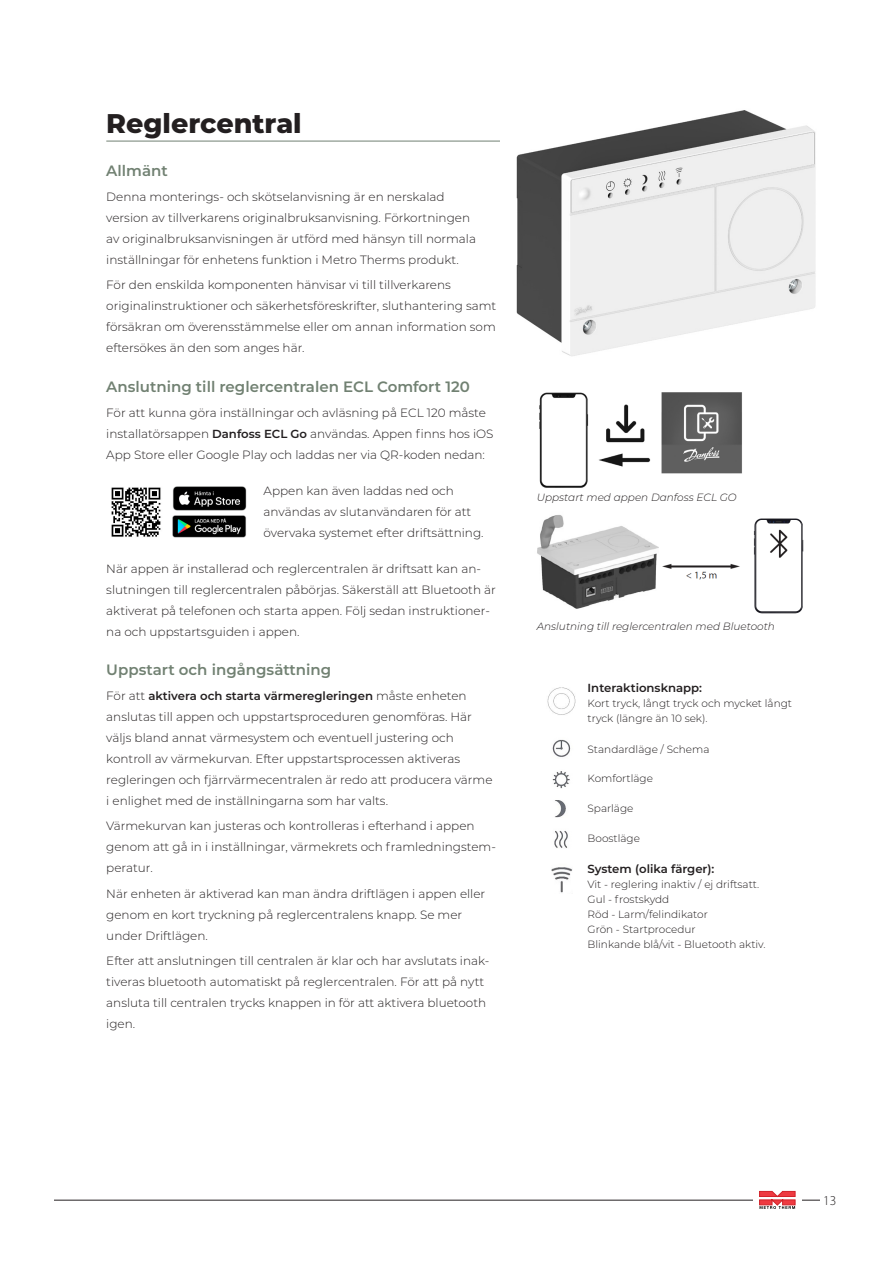
<style>
.page{position:relative;width:893px;height:1263px;background:#fff}
.page>*{position:absolute;margin:0;border:0;box-sizing:border-box;transform-origin:0 0}
.t1{font:800 27px "Montserrat";color:#231f20}
.t2{font:600 15px "Montserrat";color:#718172}
.t3{font:300 13.5px "Myriad Pro";color:#231f20}
.t4{font:300 12px/21px "Montserrat";color:#231f20}
.t5{font:600 11.7px "Montserrat";color:#231f20}
.t6{font:300 10.5px/15px "Montserrat";color:#231f20}
.t7{font:italic 300 10.5px "Montserrat";color:#231f20}
.s1{font-weight:600;font-size:11.7px}
.s2{font-weight:300;font-size:12px}
</style>
<div class="page">
<hr style="left:54px;top:1200px;width:785px;height:1px;background:#231f20">
<div style="left:753px;top:1198px;width:48px;height:11px;background:#fff"></div>
<svg style="left:759px;top:1191px;width:36px;height:18px"></svg>
<div style="left:820px;top:1191px;width:19px;height:18px;background:#fff"></div>
<img style="left:172px;top:486px;width:75px;height:52px">
<img style="left:111px;top:487px;width:50px;height:50px">
<hr style="left:106px;top:141px;width:706px;height:1px;background:#718172">
<img style="left:501px;top:110px;width:315px;height:246px">
<img style="left:539px;top:392px;width:203px;height:96px">
<img style="left:662px;top:518px;width:142px;height:96px">
<img style="left:537px;top:515px;width:121px;height:94px">
<img style="left:552px;top:739px;width:19px;height:18px">
<img style="left:547px;top:687px;width:29px;height:28px">
<img style="left:554px;top:831px;width:14px;height:17px">
<img style="left:551px;top:867px;width:21px;height:26px">
<img style="left:552px;top:771px;width:18px;height:18px">
<img style="left:555px;top:800px;width:11px;height:18px">
<p class="t1" style="left:106px;top:104px;width:197px">Reglercentral</p>
<p class="t2" style="left:106px;top:160px;width:63px">Allmänt</p>
<p class="t4" style="left:106px;top:186px;width:371px">Denna monterings- och skötselanvisning är en nerskalad version av tillverkarens originalbruksanvisning. Förkortningen av originalbruks anvisningen är utförd med hänsyn till normala inställningar för enhetens funktion i Metro Therms produkt.</p>
<p class="t4" style="left:106px;top:274px;width:391px">För den enskilda komponenten hänvisar vi till tillverkarens original instruktioner och säkerhetsföreskrifter, slut hantering samt försäkran om överensstämmelse eller om annan information som eftersökes än den som anges här.</p>
<p class="t2" style="left:106px;top:376px;width:365px">Anslutning till reglercentralen ECL Comfort 120</p>
<p class="t4" style="left:106px;top:402px;width:389px">För att kunna göra inställningar och avläsning på ECL 120 måste installatörsappen <span class="s1">Danfoss ECL Go</span> användas. Appen finns hos iOS<br>App Store eller Google Play och laddas ner via QR-koden nedan:</p>
<p class="t4" style="left:264px;top:480px;width:221px">Appen kan även laddas ned och användas av slutanvändaren för att övervaka systemet efter driftsättning.</p>
<p class="t4" style="left:106px;top:557px;width:391px">När appen är installerad och reglercentralen är driftsatt kan an&shy;slutningen till reglercentralen påbörjas. Säkerställ att Bluetooth är aktiverat på telefonen och starta appen. Följ sedan instruktioner&shy;na och uppstartsguiden i appen.</p>
<p class="t2" style="left:106px;top:659px;width:227px">Uppstart och ingångsättning</p>
<p class="t5" style="left:106px;top:688px;width:362px"><span class="s2">För att</span> aktivera och starta värmeregleringen <span class="s2">måste enheten</span></p>
<p class="t4" style="left:106px;top:706px;width:388px">anslutas till appen och uppstarts proceduren genomföras. Här väljs bland annat värmesystem och eventuell justering och kontroll av värmekurvan. Efter uppstartsprocessen aktiveras regleringen och fjärrvärmecentralen är redo att producera värme i enlighet med de inställningarna som har valts.</p>
<p class="t4" style="left:106px;top:815px;width:391px">Värmekurvan kan justeras och kontrolleras i efterhand i appen genom att gå in i inställningar, värmekrets och framledningstem&shy;peratur.</p>
<p class="t4" style="left:106px;top:882px;width:381px">När enheten är aktiverad kan man ändra driftlägen i appen eller genom en kort tryckning på reglercentralens knapp. Se mer under Driftlägen.</p>
<p class="t4" style="left:106px;top:950px;width:385px">Efter att anslutningen till centralen är klar och har avslutats inak&shy;tiveras bluetooth automatiskt på reglercentralen. För att på nytt ansluta till centralen trycks knappen in för att aktivera bluetooth igen.</p>
<p class="t7" style="left:537px;top:490px;width:201px">Uppstart med appen Danfoss ECL GO</p>
<p class="t7" style="left:537px;top:619px;width:240px">Anslutning till reglercentralen med Bluetooth</p>
<p class="t5" style="left:588px;top:679px;width:116px">Interaktionsknapp:</p>
<p class="t6" style="left:588px;top:695px;width:206px">Kort tryck, långt tryck och mycket långt tryck (längre än 10 sek).</p>
<p class="t6" style="left:588px;top:741px;width:123px">Standardläge / Schema</p>
<p class="t6" style="left:588px;top:771px;width:67px">Komfortläge</p>
<p class="t6" style="left:588px;top:801px;width:47px">Sparläge</p>
<p class="t6" style="left:588px;top:830px;width:54px">Boostläge</p>
<p class="t5" style="left:588px;top:860px;width:128px">System (olika färger):</p>
<p class="t6" style="left:588px;top:876px;width:179px">Vit - reglering inaktiv / ej driftsatt.<br>Gul - frostskydd<br>Röd - Larm/felindikator<br>Grön - Startprocedur<br>Blinkande blå/vit - Bluetooth aktiv.</p>
<p class="t3" style="left:823px;top:1192px;width:15px">13</p>
</div>
